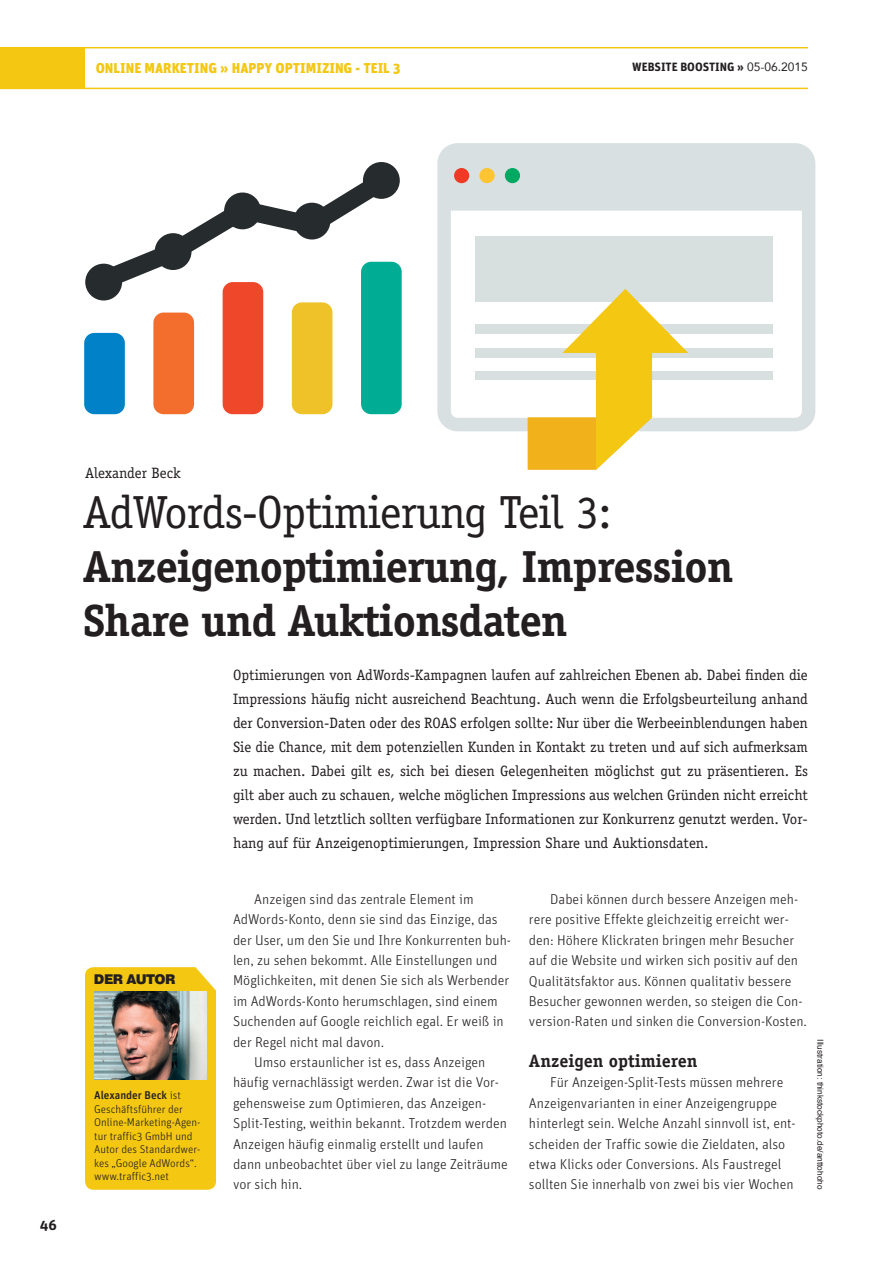
<style>
.page{position:relative;width:893px;height:1263px;background:#fff}
.page>*{position:absolute;margin:0;border:0;box-sizing:border-box;transform-origin:0 0}
.t1{font:46.5px "Officina Serif Std";letter-spacing:-.02em;color:#231f20}
.t2{font:700 45px/54px "Officina Serif Std";letter-spacing:-.025em;color:#231f20}
.t3{font:700 18px "Officina Serif Std";color:#231f20}
.t4{font:15px/24px "Officina Serif Std";color:#231f20;text-align:justify}
.t5{font:300 14.25px/20.4px "Unit";color:#231f20}
.t6{font:900 14.25px "Unit";color:#f3c712}
.t7{font:700 14.25px "Unit";color:#231f20}
.t8{font:900 13.5px "Swiss 721 BT";letter-spacing:-.04em;color:#231f20}
.t9{font:700 12px "Unit";color:#231f20}
.t10{font:300 11.25px/13.5px "Unit";color:#231f20}
.t11{font:8.25px "Helvetica";color:#231f20}
.s1{font-family:"Avenir";font-weight:400}
.s2{font-weight:500}
</style>
<div class="page">
<div style="left:0;top:47px;width:85px;height:41px;background:#f3c712"></div>
<hr style="left:0;top:47px;width:808px;height:1px;background:#f3c712">
<hr style="left:0;top:88px;width:808px;height:1px;background:#f3c712">
<svg style="left:437px;top:143px;width:378px;height:288px;fill:#d8e0e2"></svg>
<div style="left:505px;top:168px;width:15px;height:15px;background:#00a962;border-radius:50%"></div>
<div style="left:479px;top:168px;width:16px;height:15px;background:#fec432;border-radius:50%"></div>
<div style="left:454px;top:168px;width:15px;height:15px;background:#ef3a25;border-radius:50%"></div>
<div style="left:475px;top:237px;width:298px;height:65px;background:#d8e0df"></div>
<div style="left:475px;top:324px;width:131px;height:10px;background:#d8e0df"></div>
<div style="left:475px;top:348px;width:131px;height:10px;background:#d8e0df"></div>
<div style="left:475px;top:371px;width:131px;height:9px;background:#d8e0df"></div>
<div style="left:643px;top:324px;width:130px;height:10px;background:#d8e0df"></div>
<div style="left:643px;top:348px;width:130px;height:10px;background:#d8e0df"></div>
<div style="left:643px;top:371px;width:130px;height:9px;background:#d8e0df"></div>
<svg style="left:528px;top:289px;width:160px;height:181px"></svg>
<div style="left:85px;top:967px;width:131px;height:223px;background:#f3c712"></div>
<img style="left:95px;top:992px;width:111px;height:88px">
<div style="left:84px;top:333px;width:41px;height:81px;background:#0081c8;border-radius:10px"></div>
<div style="left:153px;top:313px;width:41px;height:101px;background:#f36e2c;border-radius:10px"></div>
<div style="left:223px;top:282px;width:40px;height:132px;background:#ef472a;border-radius:10px"></div>
<div style="left:292px;top:302px;width:40px;height:112px;background:#efc22a;border-radius:10px"></div>
<div style="left:361px;top:262px;width:41px;height:152px;background:#00ad94;border-radius:10px"></div>
<svg style="left:85px;top:162px;width:317px;height:142px"></svg>
<div style="left:363px;top:162px;width:37px;height:37px;background:#262b2e;border-radius:50%"></div>
<div style="left:293px;top:203px;width:37px;height:36px;background:#262b2e;border-radius:50%"></div>
<div style="left:224px;top:192px;width:37px;height:37px;background:#262b2e;border-radius:50%"></div>
<div style="left:155px;top:233px;width:36px;height:37px;background:#262b2e;border-radius:50%"></div>
<div style="left:85px;top:264px;width:37px;height:36px;background:#262b2e;border-radius:50%"></div>
<p class="t6" style="left:96px;top:59px;width:306px">ONLINE MARKETING » HAPPY OPTIMIZING - TEIL 3</p>
<p class="t9" style="left:632px;top:59px;width:177px">WEBSITE BOOSTING » <span class="s1">05-06.2015</span></p>
<p class="t7" style="left:40px;top:1216px;width:19px">46</p>
<p class="t4" style="left:85px;top:461px;width:97px">Alexander Beck</p>
<h1 class="t1" style="left:83px;top:485px;width:530px">AdWords-Optimierung Teil 3:</h1>
<h2 class="t2" style="left:83px;top:539px;width:652px">Anzeigenoptimierung, Impression<br>Share und Auktionsdaten</h2>
<p class="t4" style="left:233px;top:662px;width:576px">Optimierungen von AdWords-Kampagnen laufen auf zahlreichen Ebenen ab. Dabei finden die Impressions häufig nicht ausreichend Beachtung. Auch wenn die Erfolgsbeurteilung anhand der Conversion-Daten oder des ROAS erfolgen sollte: Nur über die Werbeeinblendungen haben Sie die Chance, mit dem potenziellen Kunden in Kontakt zu treten und auf sich aufmerksam zu machen. Dabei gilt es, sich bei diesen Gelegenheiten möglichst gut zu präsentieren. Es gilt aber auch zu schauen, welche möglichen Impressions aus welchen Gründen nicht erreicht werden. Und letztlich sollten verfügbare Informationen zur Konkurrenz genutzt werden. Vor&shy;hang auf für Anzeigenoptimierungen, Impression Share und Auktionsdaten.</p>
<p class="t8" style="left:94px;top:971px;width:83px">DER AUTOR</p>
<p class="t10" style="left:94px;top:1088px;width:108px"><span class="s2">Alexander Beck</span> ist<br>Geschäftsführer der<br>Online-Marketing-Agen&shy;tur traffic3 GmbH und<br>Autor des Standardwer&shy;kes „Google AdWords“. www.traffic3.net</p>
<p class="t5" style="left:254px;top:889px;width:221px">Anzeigen sind das zentrale Element im</p>
<p class="t5" style="left:233px;top:909px;width:266px">AdWords-Konto, denn sie sind das Einzige, das</p>
<p class="t5" style="left:233px;top:929px;width:280px">der User, um den Sie und Ihre Konkurrenten buh-</p>
<p class="t5" style="left:233px;top:950px;width:266px">len, zu sehen bekommt. Alle Einstellungen und</p>
<p class="t5" style="left:233px;top:970px;width:278px">Möglichkeiten, mit denen Sie sich als Werbender</p>
<p class="t5" style="left:233px;top:991px;width:266px">im AdWords-Konto herumschlagen, sind einem</p>
<p class="t5" style="left:233px;top:1011px;width:272px">Suchenden auf Google reichlich egal. Er weiß in</p>
<p class="t5" style="left:233px;top:1031px;width:153px">der Regel nicht mal davon.</p>
<p class="t5" style="left:254px;top:1052px;width:233px">Umso erstaunlicher ist es, dass Anzeigen</p>
<p class="t5" style="left:233px;top:1072px;width:268px">häufig vernachlässigt werden. Zwar ist die Vor-</p>
<p class="t5" style="left:233px;top:1092px;width:255px">gehensweise zum Optimieren, das Anzeigen-</p>
<p class="t5" style="left:233px;top:1113px;width:276px">Split-Testing, weithin bekannt. Trotzdem werden</p>
<p class="t5" style="left:233px;top:1133px;width:252px">Anzeigen häufig einmalig erstellt und laufen</p>
<p class="t5" style="left:233px;top:1154px;width:276px">dann unbeobachtet über viel zu lange Zeiträume</p>
<p class="t5" style="left:233px;top:1174px;width:71px">vor sich hin.</p>
<p class="t5" style="left:529px;top:889px;width:280px;text-indent:21px">Dabei können durch bessere Anzeigen meh&shy;rere positive Effekte gleichzeitig erreicht wer&shy;den: Höhere Klickraten bringen mehr Besucher auf die Website und wirken sich positiv auf den Qualitätsfaktor aus. Können qualitativ bessere Besucher gewonnen werden, so steigen die Con&shy;version-Raten und sinken die Conversion-Kosten.</p>
<p class="t3" style="left:529px;top:1050px;width:170px">Anzeigen optimieren</p>
<p class="t5" style="left:529px;top:1072px;width:268px;text-indent:21px">Für Anzeigen-Split-Tests müssen mehrere Anzeigenvarianten in einer Anzeigengruppe hinterlegt sein. Welche Anzahl sinnvoll ist, ent&shy;scheiden der Traffic sowie die Zieldaten, also etwa Klicks oder Conversions. Als Faustregel sollten Sie innerhalb von zwei bis vier Wochen</p>
<p class="t11" style="left:827px;top:1039px;width:151px;rotate:90deg">Illustration: thinkstockphoto.de/anttohoho</p>
</div>
